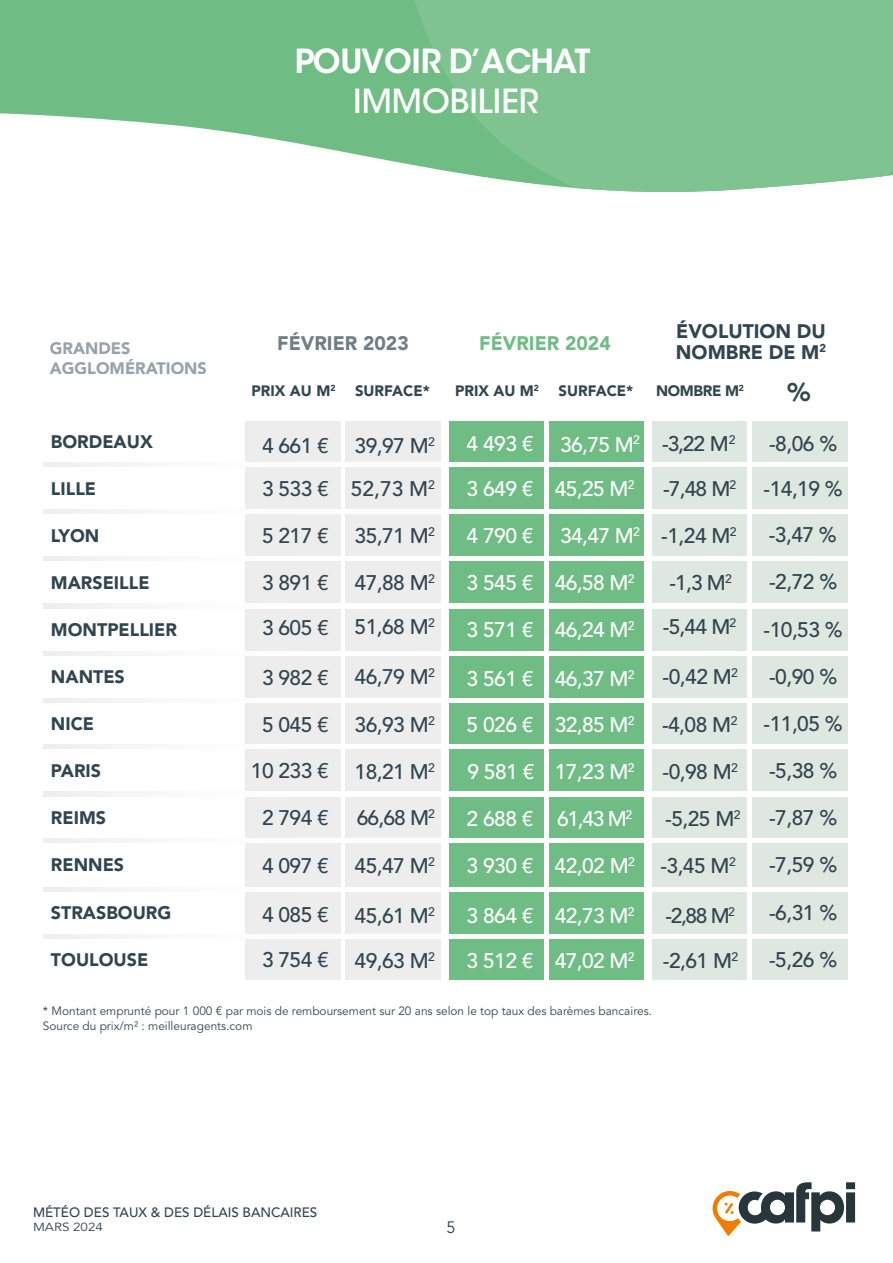
<style>
.page{position:relative;width:893px;height:1263px;background:#fff}
.page>*{position:absolute;margin:0;border:0;box-sizing:border-box;transform-origin:0 0}
.t1{font:600 33px "ITC Avant Garde Std";letter-spacing:-.025em;color:#fff}
.t2{font:500 33px "ITC Avant Garde Std";color:#fff}
.t3{font:900 25.5px "Avenir LT Pro";color:#32464b}
.t4{font:500 21px/44.2px "Avenir LT Pro";letter-spacing:-.025em;color:#314550}
.t5{font:500 21px/44.2px "Avenir LT Pro";letter-spacing:-.03em;color:#fff}
.t6{font:900 19.5px/21px "Avenir LT Pro";color:#314550}
.t7{font:900 19.5px "Avenir LT Pro";color:#6f7d85}
.t8{font:900 19.5px "Avenir LT Pro";color:#70bc85}
.t9{font:900 18px "Avenir LT Pro";color:#314551}
.t10{font:900 16.5px/19.8px "Avenir LT Pro";color:#98a2a8}
.t11{font:16.5px "Avenir LT Pro";color:#314550}
.t12{font:900 15px "Avenir LT Pro";color:#314551}
.t13{font:900 15px "Avenir LT Pro";color:#314550}
.t14{font:900 15px "Avenir LT Pro";letter-spacing:-.025em;color:#32464b}
.t15{font:500 13.5px "Avenir LT Pro";color:#314550}
.t16{font:500 12.3px "Avenir LT Pro";color:#314550}
.t17{font:12px/15px "Avenir LT Pro";color:#314550}
.t18{font:11.7px "Avenir LT Pro";color:#314550;scale:1.14 1}
</style>
<div class="page">
<div style="left:449px;top:421px;width:399px;height:558px;background:#70bc85"></div>
<div style="left:752px;top:421px;width:96px;height:558px;background:#dee7e0"></div>
<div style="left:652px;top:421px;width:96px;height:558px;background:#dee7e0"></div>
<svg style="left:0;top:0;width:414px;height:165px;fill:#70bc85"></svg>
<svg style="left:414px;top:0;width:479px;height:192px;background:#82c494"></svg>
<div style="left:345px;top:421px;width:96px;height:558px;background:#ededed"></div>
<div style="left:245px;top:421px;width:96px;height:558px;background:#ededed"></div>
<svg style="left:44px;top:462px;width:804px;height:4px"></svg>
<svg style="left:44px;top:509px;width:804px;height:5px"></svg>
<svg style="left:44px;top:651px;width:804px;height:4px"></svg>
<svg style="left:44px;top:557px;width:804px;height:4px"></svg>
<svg style="left:44px;top:604px;width:804px;height:4px"></svg>
<svg style="left:44px;top:698px;width:804px;height:5px"></svg>
<svg style="left:44px;top:744px;width:804px;height:4px"></svg>
<svg style="left:44px;top:887px;width:804px;height:4px"></svg>
<svg style="left:44px;top:839px;width:804px;height:4px"></svg>
<svg style="left:44px;top:934px;width:804px;height:5px"></svg>
<svg style="left:44px;top:792px;width:804px;height:4px"></svg>
<hr style="left:545px;top:369px;width:4px;height:610px;background:#fff">
<hr style="left:748px;top:369px;width:4px;height:610px;background:#fff">
<div style="left:644px;top:370px;width:8px;height:609px;background:#fff"></div>
<svg style="left:713px;top:1182px;width:142px;height:54px"></svg>
<h1 class="t1" style="left:295px;top:41px;width:297px">POUVOIR D’ACHAT</h1>
<h1 class="t2" style="left:353px;top:81px;width:187px">IMMOBILIER</h1>
<p class="t10" style="left:50px;top:338px;width:159px">GRANDES<br>AGGLOMÉRATIONS</p>
<p class="t9" style="left:51px;top:430px;width:103px">BORDEAUX</p>
<p class="t9" style="left:51px;top:478px;width:47px">LILLE</p>
<p class="t9" style="left:51px;top:525px;width:50px">LYON</p>
<p class="t9" style="left:51px;top:572px;width:100px">MARSEILLE</p>
<p class="t9" style="left:51px;top:619px;width:127px">MONTPELLIER</p>
<p class="t9" style="left:51px;top:666px;width:75px">NANTES</p>
<p class="t9" style="left:51px;top:713px;width:45px">NICE</p>
<p class="t9" style="left:51px;top:760px;width:52px">PARIS</p>
<p class="t9" style="left:51px;top:807px;width:57px">REIMS</p>
<p class="t9" style="left:51px;top:854px;width:75px">RENNES</p>
<p class="t9" style="left:51px;top:901px;width:122px">STRASBOURG</p>
<p class="t9" style="left:51px;top:948px;width:99px">TOULOUSE</p>
<p class="t7" style="left:277px;top:331px;width:133px">FÉVRIER 2023</p>
<p class="t8" style="left:479px;top:331px;width:133px">FÉVRIER 2024</p>
<p class="t6" style="left:676px;top:320px;width:152px">ÉVOLUTION DU<br>NOMBRE DE M<sup>2</sup></p>
<p class="t12" style="left:251px;top:382px;width:86px">PRIX AU M<sup>2</sup></p>
<p class="t4" style="left:262px;top:424px;width:68px;line-height:43px">4 661 €<br>3 533 €</p>
<p class="t4" style="left:262px;top:514px;width:68px">5 217 €</p>
<p class="t4" style="left:262px;top:561px;width:68px;line-height:44.7px">3 891 €<br>3 605 €</p>
<p class="t4" style="left:262px;top:656px;width:68px">3 982 €</p>
<p class="t4" style="left:262px;top:703px;width:68px">5 045 €</p>
<p class="t4" style="left:251px;top:749px;width:80px">10 233 €</p>
<p class="t4" style="left:262px;top:796px;width:68px">2 794 €</p>
<p class="t4" style="left:262px;top:844px;width:68px">4 097 €</p>
<p class="t4" style="left:262px;top:892px;width:68px;line-height:45.3px">4 085 €<br>3 754 €</p>
<p class="t12" style="left:355px;top:382px;width:76px">SURFACE*</p>
<p class="t13" style="left:455px;top:382px;width:85px">PRIX AU M<sup>2</sup></p>
<p class="t13" style="left:559px;top:382px;width:76px">SURFACE*</p>
<p class="t14" style="left:656px;top:382px;width:89px">NOMBRE M<sup>2</sup></p>
<p class="t3" style="left:788px;top:377px;width:24px">%</p>
<p class="t4" style="left:351px;top:425px;width:86px;line-height:42.6px">39,97 M<sup>2<br></sup>52,73 M<sup>2</sup></p>
<p class="t4" style="left:355px;top:514px;width:82px">35,71 M<sup>2</sup></p>
<p class="t4" style="left:355px;top:561px;width:82px">47,88 M<sup>2<br></sup>51,68 M<sup>2</sup></p>
<p class="t4" style="left:355px;top:655px;width:82px">46,79 M<sup>2</sup></p>
<p class="t4" style="left:355px;top:702px;width:82px">36,93 M<sup>2</sup></p>
<p class="t4" style="left:355px;top:750px;width:82px">18,21 M<sup>2</sup></p>
<p class="t4" style="left:357px;top:796px;width:80px">66,68 M<sup>2</sup></p>
<p class="t4" style="left:355px;top:844px;width:82px">45,47 M<sup>2</sup></p>
<p class="t4" style="left:355px;top:894px;width:82px">45,61 M<sup>2<br></sup>49,63 M<sup>2</sup></p>
<p class="t5" style="left:467px;top:422px;width:68px">4 493 €<br>3 649 €</p>
<p class="t5" style="left:467px;top:514px;width:68px">4 790 €</p>
<p class="t5" style="left:467px;top:561px;width:68px">3 545 €</p>
<p class="t5" style="left:467px;top:608px;width:68px">3 571 €</p>
<p class="t5" style="left:467px;top:656px;width:68px;line-height:45.8px">3 561 €<br>5 026 €</p>
<p class="t5" style="left:467px;top:750px;width:68px">9 581 €</p>
<p class="t5" style="left:467px;top:797px;width:68px">2 688 €</p>
<p class="t5" style="left:467px;top:844px;width:68px">3 930 €</p>
<p class="t5" style="left:467px;top:894px;width:68px">3 864 €<br>3 512 €</p>
<p class="t5" style="left:555px;top:422px;width:86px">36,75 M<sup>2<br></sup>45,25 M<sup>2</sup></p>
<p class="t5" style="left:560px;top:514px;width:81px">34,47 M<sup>2</sup></p>
<p class="t5" style="left:555px;top:561px;width:81px">46,58 M<sup>2</sup></p>
<p class="t5" style="left:555px;top:608px;width:81px">46,24 M<sup>2</sup></p>
<p class="t5" style="left:555px;top:656px;width:81px;line-height:45.8px">46,37 M<sup>2<br></sup>32,85 M<sup>2</sup></p>
<p class="t5" style="left:555px;top:750px;width:81px">17,23 M<sup>2</sup></p>
<p class="t5" style="left:557px;top:797px;width:77px">61,43 M<sup>2</sup></p>
<p class="t5" style="left:554px;top:844px;width:82px">42,02 M<sup>2</sup></p>
<p class="t5" style="left:555px;top:894px;width:81px">42,73 M<sup>2<br></sup>47,02 M<sup>2</sup></p>
<p class="t4" style="left:662px;top:422px;width:75px">-3,22 M<sup>2</sup></p>
<p class="t4" style="left:769px;top:422px;width:70px">-8,06 %</p>
<p class="t4" style="left:663px;top:467px;width:75px">-7,48 M<sup>2</sup></p>
<p class="t4" style="left:764px;top:467px;width:81px">-14,19 %</p>
<p class="t4" style="left:661px;top:514px;width:77px">-1,24 M<sup>2</sup></p>
<p class="t4" style="left:669px;top:561px;width:64px">-1,3 M<sup>2</sup></p>
<p class="t4" style="left:769px;top:560px;width:70px">-2,72 %</p>
<p class="t4" style="left:663px;top:605px;width:69px">-5,44 M</p>
<p class="t4" style="left:764px;top:607px;width:81px">-10,53 %</p>
<p class="t4" style="left:769px;top:513px;width:70px">-3,47 %</p>
<p class="t16" style="left:730px;top:616px;width:8px">2</p>
<p class="t4" style="left:663px;top:655px;width:77px">-0,42 M<sup>2</sup></p>
<p class="t4" style="left:769px;top:655px;width:70px">-0,90 %</p>
<p class="t4" style="left:662px;top:702px;width:182px">-4,08 M<sup>2</sup> -11,05 %</p>
<p class="t4" style="left:663px;top:750px;width:77px">-0,98 M<sup>2</sup></p>
<p class="t4" style="left:769px;top:749px;width:70px">-5,38 %</p>
<p class="t4" style="left:665px;top:797px;width:77px">-5,25 M<sup>2</sup></p>
<p class="t4" style="left:769px;top:796px;width:70px">-7,87 %</p>
<p class="t4" style="left:660px;top:844px;width:77px">-3,45 M<sup>2</sup></p>
<p class="t4" style="left:769px;top:843px;width:70px">-7,59 %</p>
<p class="t4" style="left:665px;top:894px;width:71px">-2,88 M<sup>2</sup></p>
<p class="t4" style="left:769px;top:891px;width:70px">-6,31 %</p>
<p class="t4" style="left:663px;top:938px;width:77px">-2,61 M<sup>2</sup></p>
<p class="t4" style="left:769px;top:938px;width:70px">-5,26 %</p>
<p class="t17" style="left:43px;top:1004px;width:611px">* Montant emprunté pour 1 000 € par mois de remboursement sur 20 ans selon le top taux des barèmes bancaires.<br>Source du prix/m² : meilleuragents.com</p>
<p class="t15" style="left:33px;top:1204px;width:286px">MÉTÉO DES TAUX &amp; DES DÉLAIS BANCAIRES</p>
<p class="t18" style="left:33px;top:1219px;width:63px">MARS 2024</p>
<p class="t11" style="left:447px;top:1217px;width:11px">5</p>
</div>
